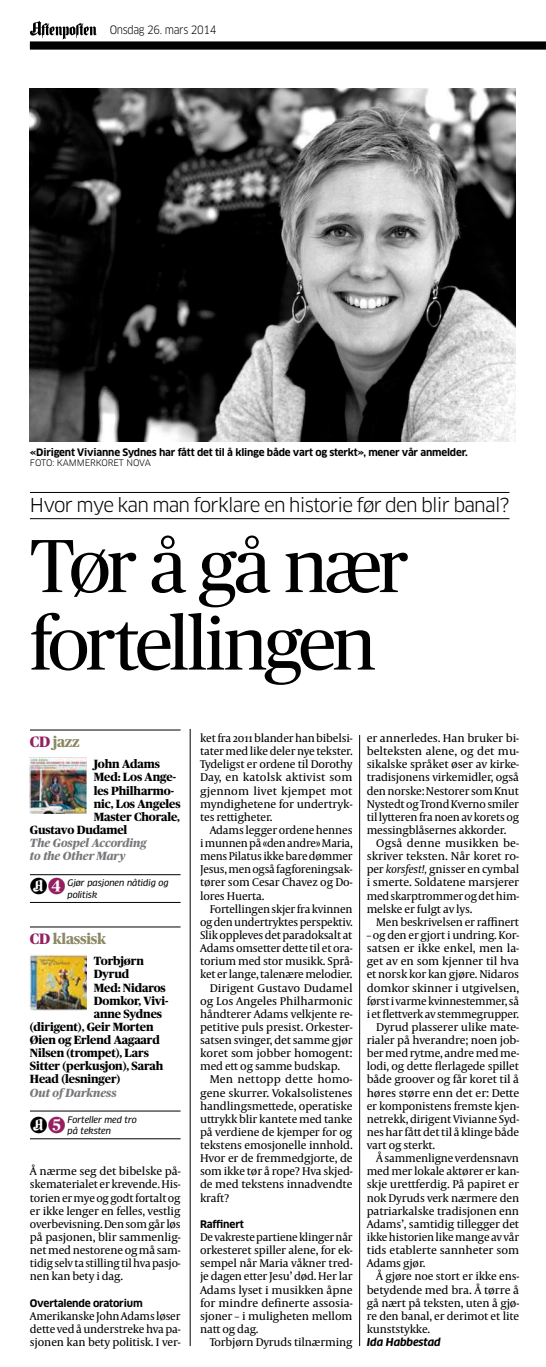
<style>
.page{position:relative;width:546px;height:1367px;background:#fff}
.page>*{position:absolute;margin:0;border:0;box-sizing:border-box;transform-origin:0 0}
.t1{font:75px/77.5px "Publico Headline";letter-spacing:-.05em;color:#000}
.t2{font:21.25px "M Pi";color:#000}
.t3{font:18.75px "Clan OT";letter-spacing:-.04em;color:#000}
.t4{font:800 15px "Publico Headline";letter-spacing:-.02em;color:#8c8966}
.t5{font:800 11.88px "Publico Headline";letter-spacing:-.01em;color:#000}
.t6{font:italic 800 11.88px/13.1px "Publico Headline";color:#77787b}
.t7{font:11.5px/13.1px "Capitolium News 2";letter-spacing:-.015em;color:#000;text-align:justify}
.t8{font:11.5px "Capitolium News 2";letter-spacing:.005em;color:#000}
.t9{font:11.25px "Clan OT Narr";letter-spacing:-.03em;color:#000}
.t10{font:italic 700 10.62px "Clan OT";letter-spacing:-.01em;color:#000}
.t11{font:700 10.25px "Clan OT";letter-spacing:-.02em;color:#000}
.t12{font:700 10px "Clan OT";letter-spacing:-.02em;color:#000}
.t13{font:italic 8.75px/11.2px "Clan OT News";letter-spacing:-.01em;color:#000}
.t14{font:8.75px "Clan OT";letter-spacing:-.01em;color:#000}
.s1{color:#941f61}
.s2{font-style:italic}
</style>
<div class="page">
<svg style="left:30px;top:21px;width:67px;height:18px"></svg>
<div style="left:30px;top:42px;width:516px;height:8px;background:#606060"></div>
<div style="left:30px;top:41px;width:516px;height:8px;background:#000"></div>
<hr style="left:30px;top:874px;width:151px;height:1px;background:#000">
<hr style="left:30px;top:902px;width:151px;height:1px;background:#000">
<hr style="left:30px;top:1110px;width:151px;height:1px;background:#000">
<hr style="left:30px;top:1138px;width:151px;height:1px;background:#000">
<hr style="left:30px;top:492px;width:479px;height:1px;background:#000">
<hr style="left:30px;top:518px;width:479px;height:1px;background:#000">
<img style="left:30px;top:88px;width:485px;height:354px">
<hr style="left:30px;top:730px;width:151px;height:1px;background:#000">
<img style="left:30px;top:954px;width:57px;height:56px">
<hr style="left:30px;top:926px;width:151px;height:1px;background:#000">
<img style="left:30px;top:757px;width:57px;height:57px">
<hr style="left:190px;top:729px;width:1px;height:617px;background:#000">
<hr style="left:359px;top:735px;width:1px;height:611px;background:#000">
<p class="t9" style="left:110px;top:23px;width:108px">onsdag 26. mars 2014</p>
<p class="t12" style="left:30px;top:446px;width:439px">«Dirigent Vivianne Sydnes har fått det til å klinge både vart og sterkt», mener vår anmelder.</p>
<p class="t14" style="left:30px;top:457px;width:122px">Foto: Kammerkoret Nova</p>
<h3 class="t3" style="left:30px;top:493px;width:481px">Hvor mye kan man forklare en historie før den blir banal?</h3>
<h1 class="t1" style="left:30px;top:523px;width:380px">Tør å gå nær fortellingen</h1>
<h3 class="t4" style="left:30px;top:731px;width:51px"><span class="s1">CD</span> jazz</h3>
<p class="t5" style="left:94px;top:755px;width:68px">John Adams</p>
<p class="t5" style="left:94px;top:768px;width:84px">Med: Los Ange-</p>
<p class="t5" style="left:94px;top:781px;width:82px">les Philharmo-</p>
<p class="t5" style="left:94px;top:795px;width:88px">nic, Los Angeles</p>
<p class="t5" style="left:94px;top:808px;width:88px">Master Chorale,</p>
<p class="t5" style="left:30px;top:821px;width:99px">Gustavo Dudamel</p>
<p class="t6" style="left:30px;top:835px;width:118px">The Gospel According to the Other Mary</p>
<h2 class="t2" style="left:30px;top:876px;width:37px">å<span class="s1">4</span></h2>
<p class="t13" style="left:67px;top:877px;width:103px">Gjør pasjonen nåtidig og politisk</p>
<h3 class="t4" style="left:30px;top:928px;width:78px"><span class="s1">CD</span> klassisk</h3>
<p class="t5" style="left:94px;top:952px;width:52px">Torbjørn</p>
<p class="t5" style="left:94px;top:965px;width:37px">Dyrud</p>
<p class="t5" style="left:94px;top:978px;width:73px">Med: Nidaros</p>
<p class="t5" style="left:94px;top:991px;width:76px">Domkor, Vivi-</p>
<p class="t5" style="left:94px;top:1005px;width:70px">anne Sydnes</p>
<p class="t5" style="left:30px;top:1018px;width:125px">(dirigent), Geir Morten</p>
<p class="t5" style="left:30px;top:1031px;width:131px">Øien og Erlend Aagaard</p>
<p class="t5" style="left:30px;top:1044px;width:120px">Nilsen (trompet), Lars</p>
<p class="t5" style="left:30px;top:1057px;width:135px">Sitter (perkusjon), Sarah</p>
<p class="t5" style="left:30px;top:1070px;width:92px">Head (lesninger)</p>
<p class="t6" style="left:30px;top:1085px;width:88px">Out of Darkness</p>
<p class="t13" style="left:67px;top:1114px;width:71px">Forteller med tro på teksten</p>
<h2 class="t2" style="left:30px;top:1114px;width:37px">å<span class="s1">5</span></h2>
<p class="t7" style="left:30px;top:1164px;width:152px">Å nærme seg det bibelske på&shy;skematerialet er krevende. His&shy;torien er mye og godt fortalt og er ikke lenger en felles, vestlig overbevisning. Den som går løs på pasjonen, blir sammenlig&shy;net med nestorene og må sam&shy;tidig selv ta stilling til hva pasjo&shy;nen kan bety i dag.</p>
<p class="t11" style="left:30px;top:1296px;width:114px">Overtalende oratorium</p>
<p class="t7" style="left:30px;top:1308px;width:152px">Amerikanske John Adams løser dette ved å understreke hva pa&shy;sjonen kan bety politisk. I ver-</p>
<p class="t7" style="left:200px;top:731px;width:154px">ket fra 2011 blander han bibelsi&shy;tater med like deler nye tekster.<br>Tydeligst er ordene til Dorothy Day, en katolsk aktivist som gjennom livet kjempet mot myndighetene for undertryk&shy;tes rettigheter.</p>
<p class="t7" style="left:200px;top:823px;width:154px;text-indent:10px">Adams legger ordene hennes i munnen på «den andre» Maria, mens Pilatus ikke bare dømmer Jesus, men også fagforeningsak&shy;tører som Cesar Chavez og Do&shy;lores Huerta.</p>
<p class="t7" style="left:210px;top:901px;width:144px">Fortellingen skjer fra kvinnen</p>
<p class="t7" style="left:200px;top:915px;width:154px">og den undertryktes perspektiv.</p>
<p class="t7" style="left:200px;top:928px;width:154px">Slik oppleves det paradoksalt at</p>
<p class="t7" style="left:200px;top:941px;width:154px">Adams omsetter dette til et ora-</p>
<p class="t7" style="left:200px;top:954px;width:154px">torium med stor musikk. Språ-</p>
<p class="t7" style="left:200px;top:967px;width:154px">ket er lange, talenære melodier.</p>
<p class="t7" style="left:210px;top:980px;width:144px">Dirigent Gustavo Dudamel</p>
<p class="t7" style="left:200px;top:993px;width:154px">og Los Angeles Philharmonic</p>
<p class="t7" style="left:200px;top:1006px;width:154px">håndterer Adams velkjente re-</p>
<p class="t7" style="left:200px;top:1020px;width:154px">petitive puls presist. Orkester-</p>
<p class="t7" style="left:200px;top:1033px;width:154px">satsen svinger, det samme gjør</p>
<p class="t7" style="left:200px;top:1046px;width:154px">koret som jobber homogent:</p>
<p class="t7" style="left:200px;top:1059px;width:142px">med ett og samme budskap.</p>
<p class="t8" style="left:210px;top:1071px;width:144px">Men nettopp dette homo-</p>
<p class="t7" style="left:200px;top:1085px;width:154px">gene skurrer. Vokalsolistenes</p>
<p class="t7" style="left:200px;top:1098px;width:154px">handlingsmettede, operatiske</p>
<p class="t7" style="left:200px;top:1111px;width:154px">uttrykk blir kantete med tanke</p>
<p class="t7" style="left:200px;top:1125px;width:154px">på verdiene de kjemper for og</p>
<p class="t7" style="left:200px;top:1138px;width:154px">tekstens emosjonelle innhold.</p>
<p class="t7" style="left:200px;top:1151px;width:154px">Hvor er de fremmedgjorte, de</p>
<p class="t7" style="left:200px;top:1164px;width:154px">som ikke tør å rope? Hva skjed-</p>
<p class="t7" style="left:200px;top:1177px;width:154px">de med tekstens innadvendte</p>
<p class="t7" style="left:200px;top:1190px;width:31px">kraft?</p>
<p class="t11" style="left:200px;top:1218px;width:45px">Raffinert</p>
<p class="t7" style="left:200px;top:1230px;width:154px">De vakreste partiene klinger når orkesteret spiller alene, for ek&shy;sempel når Maria våkner tred&shy;je dagen etter Jesu’ død. Her lar Adams lyset i musikken åpne for mindre definerte assosia&shy;sjoner – i muligheten mellom natt og dag.</p>
<p class="t7" style="left:210px;top:1335px;width:144px">Torbjørn Dyruds tilnærming</p>
<p class="t7" style="left:367px;top:731px;width:154px">er annerledes. Han bruker bi&shy;belteksten alene, og det mu&shy;sikalske språket øser av kirke&shy;tradisjonens virkemidler, også den norske: Nestorer som Knut Nystedt og Trond Kverno smiler til lytteren fra noen av korets og messingblåsernes akkorder.</p>
<p class="t7" style="left:367px;top:836px;width:154px;text-indent:10px">Også denne musikken be&shy;skriver teksten. Når koret ro&shy;per <span class="s2">korsfest!,</span> gnisser en cymbal i smerte. Soldatene marsjerer med skarptrommer og det him&shy;melske er fulgt av lys.</p>
<p class="t7" style="left:376px;top:915px;width:144px">Men beskrivelsen er raffinert</p>
<p class="t7" style="left:367px;top:928px;width:154px">– og den er gjort i undring. Kor-</p>
<p class="t7" style="left:367px;top:941px;width:154px">satsen er ikke enkel, men la-</p>
<p class="t7" style="left:367px;top:954px;width:154px">get av en som kjenner til hva</p>
<p class="t7" style="left:367px;top:967px;width:154px">et norsk kor kan gjøre. Nidaros</p>
<p class="t7" style="left:367px;top:980px;width:154px">domkor skinner i utgivelsen,</p>
<p class="t7" style="left:367px;top:993px;width:154px">først i varme kvinnestemmer, så</p>
<p class="t7" style="left:367px;top:1006px;width:154px">i et flettverk av stemmegrupper.</p>
<p class="t7" style="left:376px;top:1020px;width:144px">Dyrud plasserer ulike mate-</p>
<p class="t7" style="left:367px;top:1033px;width:154px">rialer på hverandre; noen job-</p>
<p class="t7" style="left:367px;top:1046px;width:154px">ber med rytme, andre med me-</p>
<p class="t7" style="left:367px;top:1059px;width:154px">lodi, og dette flerlagede spillet</p>
<p class="t7" style="left:367px;top:1072px;width:154px">både groover og får koret til å</p>
<p class="t7" style="left:367px;top:1085px;width:154px">høres større enn det er: Dette</p>
<p class="t7" style="left:367px;top:1098px;width:154px">er komponistens fremste kjen-</p>
<p class="t7" style="left:367px;top:1111px;width:154px">netrekk, dirigent Vivianne Syd-</p>
<p class="t7" style="left:367px;top:1125px;width:154px">nes har fått det til å klinge både</p>
<p class="t7" style="left:367px;top:1138px;width:70px">vart og sterkt.</p>
<p class="t7" style="left:376px;top:1151px;width:144px">Å sammenligne verdensnavn</p>
<p class="t7" style="left:367px;top:1164px;width:154px">med mer lokale aktører er kan-</p>
<p class="t7" style="left:367px;top:1177px;width:154px">skje urettferdig. På papiret er</p>
<p class="t7" style="left:367px;top:1190px;width:154px">nok Dyruds verk nærmere den</p>
<p class="t7" style="left:367px;top:1203px;width:154px">patriarkalske tradisjonen enn</p>
<p class="t7" style="left:367px;top:1216px;width:154px">Adams’, samtidig tillegger det</p>
<p class="t7" style="left:367px;top:1230px;width:154px">ikke historien like mange av vår</p>
<p class="t7" style="left:367px;top:1243px;width:154px">tids etablerte sannheter som</p>
<p class="t7" style="left:367px;top:1256px;width:60px">Adams gjør.</p>
<p class="t7" style="left:376px;top:1269px;width:144px">Å gjøre noe stort er ikke ens-</p>
<p class="t7" style="left:367px;top:1282px;width:154px">betydende med bra. Å tørre å</p>
<p class="t7" style="left:367px;top:1295px;width:154px">gå nært på teksten, uten å gjø-</p>
<p class="t7" style="left:367px;top:1308px;width:154px">re den banal, er derimot et lite</p>
<p class="t7" style="left:367px;top:1321px;width:65px">kunststykke.</p>
<p class="t10" style="left:367px;top:1335px;width:76px">Ida Habbestad</p>
</div>
